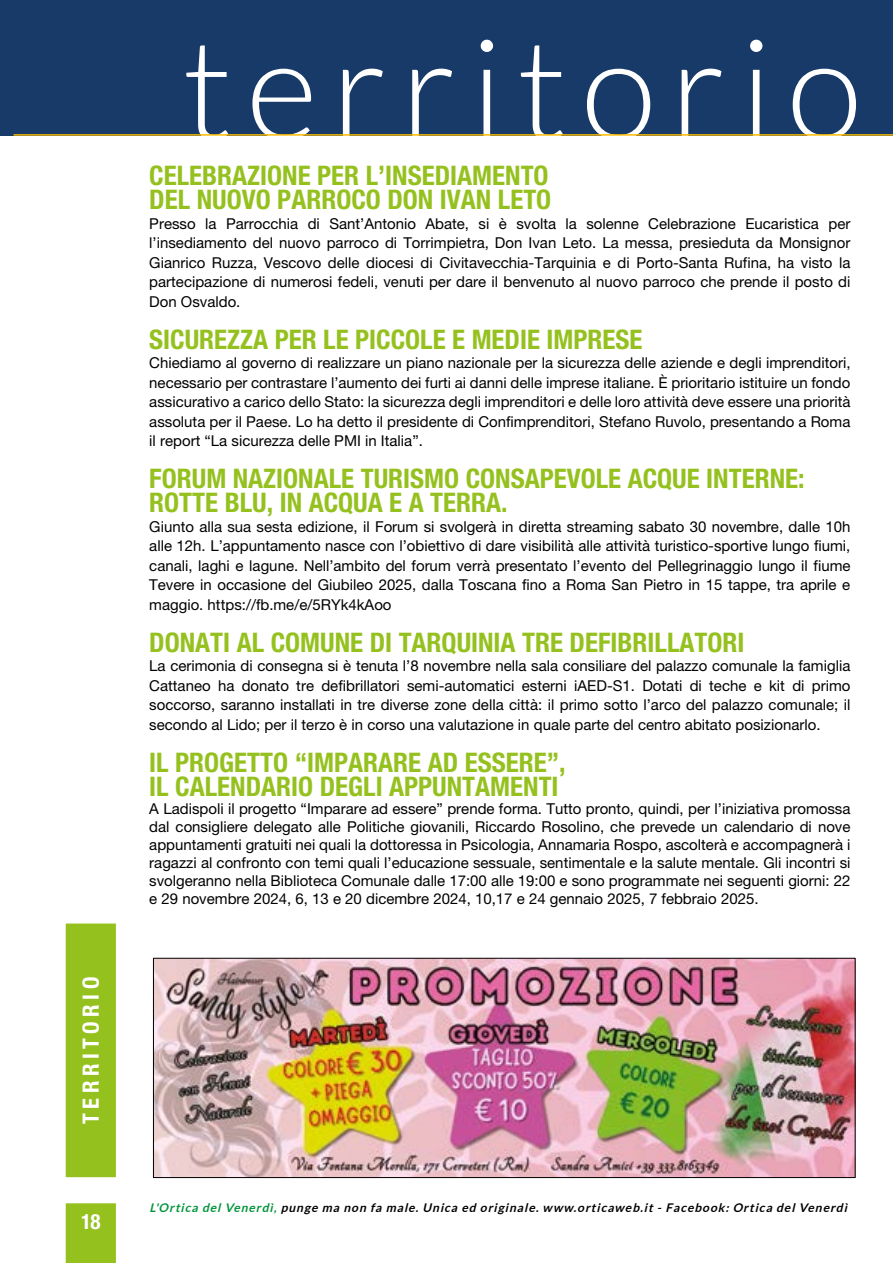
<style>
.page{position:relative;width:893px;height:1263px;background:#fff}
.page>*{position:absolute;margin:0;border:0;box-sizing:border-box;transform-origin:0 0}
.t1{font:300 139.5px "Lato";letter-spacing:.1em;color:#fff}
.t2{font:700 condensed 27px/24px "Helvetica Neue LT Std";color:#95c11f}
.t3{font:700 condensed 22.5px "Helvetica Neue LT Std";letter-spacing:.2em;color:#fff}
.t4{font:700 condensed 21px "Helvetica Neue LT Std";color:#fff}
.t5{font:15px/19.5px "Helvetica Neue LT Std";color:#000;text-align:justify}
.t6{font:italic 700 12px "Lato";color:#000}
.s1{color:#00953b}
</style>
<div class="page">
<img style="left:155px;top:960px;width:698px;height:216px">
<div style="left:153px;top:958px;width:702px;height:220px;border:1px solid #000"></div>
<div style="left:0;top:0;width:893px;height:163px;background:#183a68"></div>
<hr style="left:14px;top:134px;width:879px;height:2px;background:#fbba00">
<div style="left:0;top:136px;width:893px;height:49px;background:#fff"></div>
<div style="left:65px;top:1203px;width:51px;height:60px;background:#95c11f"></div>
<div style="left:65px;top:923px;width:52px;height:255px;background:#95c11f"></div>
<div style="left:64px;top:922px;width:53px;height:257px;border:2px solid #fff"></div>
<h3 class="t3" style="left:77px;top:1124px;width:149px;rotate:-90deg">TERRITORIO</h3>
<h3 class="t4" style="left:81px;top:1209px;width:21px">18</h3>
<h1 class="t1" style="left:183px;top:14px;width:681px">territorio</h1>
<h2 class="t2" style="left:149px;top:163px;width:403px">CELEBRAZIONE PER L’INSEDIAMENTO<br>DEL NUOVO PARROCO DON IVAN LETO</h2>
<p class="t5" style="left:149px;top:213px;width:703px">Presso la Parrocchia di Sant’Antonio Abate, si è svolta la solenne Celebrazione Eucaristica per l’insediamento del nuovo parroco di Torrimpietra, Don Ivan Leto. La messa, presieduta da Monsignor Gianrico Ruzza, Vescovo delle diocesi di Civitavecchia-Tarquinia e di Porto-Santa Rufina, ha visto la partecipazione di numerosi fedeli, venuti per dare il benvenuto al nuovo parroco che prende il posto di Don Osvaldo.</p>
<h2 class="t2" style="left:149px;top:327px;width:495px">SICUREZZA PER LE PICCOLE E MEDIE IMPRESE</h2>
<p class="t5" style="left:149px;top:353px;width:703px">Chiediamo al governo di realizzare un piano nazionale per la sicurezza delle aziende e degli imprenditori, necessario per contrastare l’aumento dei furti ai danni delle imprese italiane. È prioritario istituire un fondo assicurativo a carico dello Stato: la sicurezza degli imprenditori e delle loro attività deve essere una priorità assoluta per il Paese. Lo ha detto il presidente di Confimprenditori, Stefano Ruvolo, presentando a Roma il report “La sicurezza delle PMI in Italia”.</p>
<h2 class="t2" style="left:149px;top:466px;width:657px">FORUM NAZIONALE TURISMO CONSAPEVOLE ACQUE INTERNE:<br>ROTTE BLU, IN ACQUA E A TERRA.</h2>
<p class="t5" style="left:149px;top:516px;width:703px">Giunto alla sua sesta edizione, il Forum si svolgerà in diretta streaming sabato 30 novembre, dalle 10h alle 12h. L’appuntamento nasce con l’obiettivo di dare visibilità alle attività turistico-sportive lungo fiumi, canali, laghi e lagune. Nell’ambito del forum verrà presentato l’evento del Pellegrinaggio lungo il fiume Tevere in occasione del Giubileo 2025, dalla Toscana fino a Roma San Pietro in 15 tappe, tra aprile e maggio. https://fb.me/e/5RYk4kAoo</p>
<h2 class="t2" style="left:149px;top:630px;width:597px">DONATI AL COMUNE DI TARQUINIA TRE DEFIBRILLATORI</h2>
<p class="t5" style="left:149px;top:656px;width:703px">La cerimonia di consegna si è tenuta l’8 novembre nella sala consiliare del palazzo comunale la famiglia Cattaneo ha donato tre defibrillatori semi-automatici esterni iAED-S1. Dotati di teche e kit di primo soccorso, saranno installati in tre diverse zone della città: il primo sotto l’arco del palazzo comunale; il secondo al Lido; per il terzo è in corso una valutazione in quale parte del centro abitato posizionarlo.</p>
<h2 class="t2" style="left:149px;top:750px;width:418px">IL PROGETTO “IMPARARE AD ESSERE”,<br>IL CALENDARIO DEGLI APPUNTAMENTI</h2>
<p class="t5" style="left:149px;top:799px;width:703px;line-height:18px">A Ladispoli il progetto “Imparare ad essere” prende forma. Tutto pronto, quindi, per l’iniziativa promossa dal consigliere delegato alle Politiche giovanili, Riccardo Rosolino, che prevede un calendario di nove appuntamenti gratuiti nei quali la dottoressa in Psicologia, Annamaria Rospo, ascolterà e accompagnerà i ragazzi al confronto con temi quali l’educazione sessuale, sentimentale e la salute mentale. Gli incontri si svolgeranno nella Biblioteca Comunale dalle 17:00 alle 19:00 e sono programmate nei seguenti giorni: 22 e 29 novembre 2024, 6, 13 e 20 dicembre 2024, 10,17 e 24 gennaio 2025, 7 febbraio 2025.</p>
<p class="t6" style="left:150px;top:1201px;width:702px"><span class="s1">L'Ortica del Venerdì,</span> punge ma non fa male. Unica ed originale. www.orticaweb.it - Facebook: Ortica del Venerdì</p>
</div>
